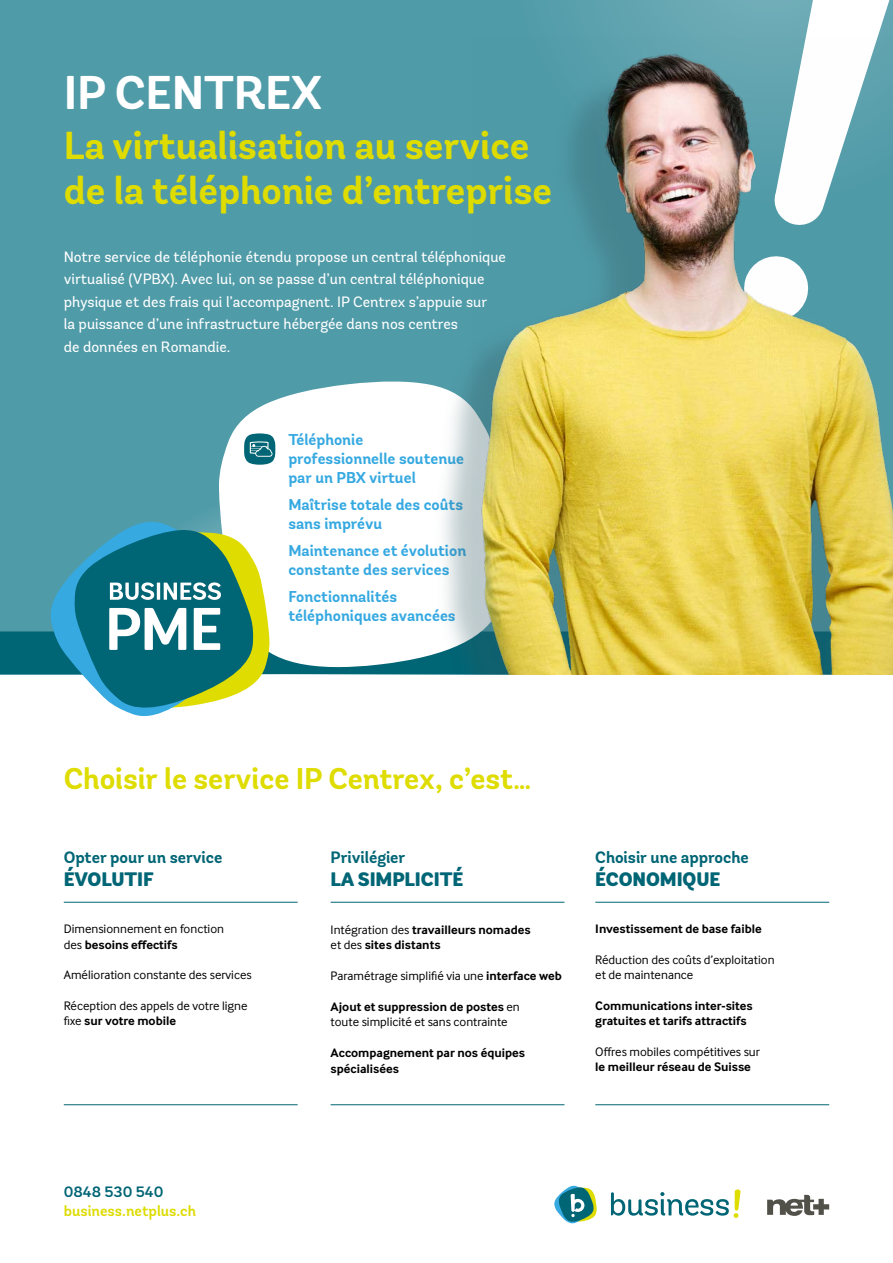
<style>
.page{position:relative;width:893px;height:1263px;background:#fff}
.page>*{position:absolute;margin:0;border:0;box-sizing:border-box;transform-origin:0 0}
.t1{font:700 47.25px "Andes Rounded";letter-spacing:-.005em;color:#fff}
.t2{font:700 39px/45px "Andes Rounded";letter-spacing:-.005em;color:#dedc00}
.t3{font:700 30px "Andes Rounded";letter-spacing:-.005em;color:#dedc00}
.t4{font:900 19.5px "Andes Rounded";letter-spacing:-.005em;color:#006575}
.t5{font:700 16.5px "Andes Rounded";letter-spacing:-.005em;color:#006575}
.t6{font:700 15.6px/18.8px "Andes Rounded";color:#36a9e1}
.t7{font:15px/22.5px "Andes Rounded";color:#fff}
.t8{font:600 15px "Andes Rounded";color:#dedc00}
.t9{font:600 15px "Andes Rounded";color:#006575}
.t10{font:12.75px/15.3px "Inter Face";color:#000}
.t11{font:700 12.75px/15.3px "Inter Face";color:#000}
.s1{font-weight:700}
.s2{font-weight:400}
</style>
<div class="page">
<div style="left:0;top:0;width:893px;height:674px;background:#509ba8"></div>
<svg style="left:586px;top:0;width:186px;height:37px"></svg>
<svg style="left:772px;top:0;width:121px;height:37px;background:#c5dee2"></svg>
<div style="left:0;top:631px;width:893px;height:43px;background:#006575"></div>
<hr style="left:64px;top:902px;width:234px;height:1px;background:#006575">
<hr style="left:64px;top:1104px;width:234px;height:1px;background:#006575">
<hr style="left:331px;top:902px;width:233px;height:1px;background:#006575">
<hr style="left:331px;top:1104px;width:233px;height:1px;background:#006575">
<hr style="left:595px;top:902px;width:234px;height:1px;background:#006575">
<hr style="left:595px;top:1104px;width:234px;height:1px;background:#006575">
<svg style="left:219px;top:384px;width:130px;height:284px;background:#ebf3f5"></svg>
<svg style="left:49px;top:520px;width:221px;height:196px"></svg>
<svg style="left:244px;top:433px;width:31px;height:32px"></svg>
<svg style="left:767px;top:1195px;width:62px;height:21px"></svg>
<svg style="left:554px;top:1185px;width:43px;height:39px"></svg>
<svg style="left:611px;top:1189px;width:130px;height:29px"></svg>
<img style="left:349px;top:380px;width:123px;height:287px">
<img style="left:472px;top:37px;width:421px;height:637px">
<h1 class="t1" style="left:64px;top:63px;width:260px">IP CENTREX</h1>
<h2 class="t2" style="left:64px;top:124px;width:490px">La virtualisation au service de la téléphonie d’entreprise</h2>
<p class="t7" style="left:64px;top:245px;width:444px">Notre service de téléphonie étendu propose un central téléphonique virtualisé (VPBX). Avec lui, on se passe d’un central téléphonique physique et des frais qui l’accompagnent. IP Centrex s’appuie sur<br>la puissance d’une infrastructure hébergée dans nos centres<br>de données en Romandie.</p>
<p class="t6" style="left:288px;top:431px;width:177px">Téléphonie professionnelle soutenue par un PBX virtuel</p>
<p class="t6" style="left:288px;top:496px;width:176px">Maîtrise totale des coûts sans imprévu</p>
<p class="t6" style="left:288px;top:542px;width:179px">Maintenance et évolution constante des services</p>
<p class="t6" style="left:288px;top:588px;width:169px">Fonctionnalités téléphoniques avancées</p>
<h3 class="t3" style="left:64px;top:760px;width:469px">Choisir le service IP Centrex, c’est…</h3>
<p class="t5" style="left:64px;top:847px;width:160px">Opter pour un service</p>
<h3 class="t4" style="left:64px;top:867px;width:91px">ÉVOLUTIF</h3>
<p class="t10" style="left:64px;top:921px;width:162px">Dimensionnement en fonction des <span class="s1">besoins effectifs</span></p>
<p class="t10" style="left:64px;top:967px;width:189px">Amélioration constante des services</p>
<p class="t10" style="left:64px;top:998px;width:185px">Réception des appels de votre ligne fixe <span class="s1">sur votre mobile</span></p>
<p class="t5" style="left:331px;top:847px;width:76px">Privilégier</p>
<h3 class="t4" style="left:331px;top:867px;width:134px">LA SIMPLICITÉ</h3>
<p class="t11" style="left:331px;top:922px;width:202px"><span class="s2">Intégration des</span> travailleurs nomades <span class="s2">et des</span> sites distants</p>
<p class="t10" style="left:331px;top:968px;width:233px">Paramétrage simplifié via une <span class="s1">interface web</span></p>
<p class="t10" style="left:331px;top:999px;width:191px"><span class="s1">Ajout et suppression de postes</span> en toute simplicité et sans contrainte</p>
<p class="t11" style="left:331px;top:1044px;width:196px;line-height:16.2px">Accompagnement par nos équipes spécialisées</p>
<p class="t5" style="left:595px;top:847px;width:155px">Choisir une approche</p>
<h3 class="t4" style="left:595px;top:867px;width:127px">ÉCONOMIQUE</h3>
<p class="t11" style="left:595px;top:921px;width:168px">Investissement de base faible</p>
<p class="t10" style="left:595px;top:952px;width:181px">Réduction des coûts d’exploitation et de maintenance</p>
<p class="t11" style="left:595px;top:998px;width:159px">Communications inter-sites gratuites et tarifs attractifs</p>
<p class="t10" style="left:595px;top:1044px;width:166px">Offres mobiles compétitives sur</p>
<p class="t11" style="left:595px;top:1059px;width:157px">le meilleur réseau de Suisse</p>
<p class="t9" style="left:64px;top:1182px;width:101px">0848 530 540</p>
<p class="t8" style="left:64px;top:1202px;width:134px">business.netplus.ch</p>
</div>
